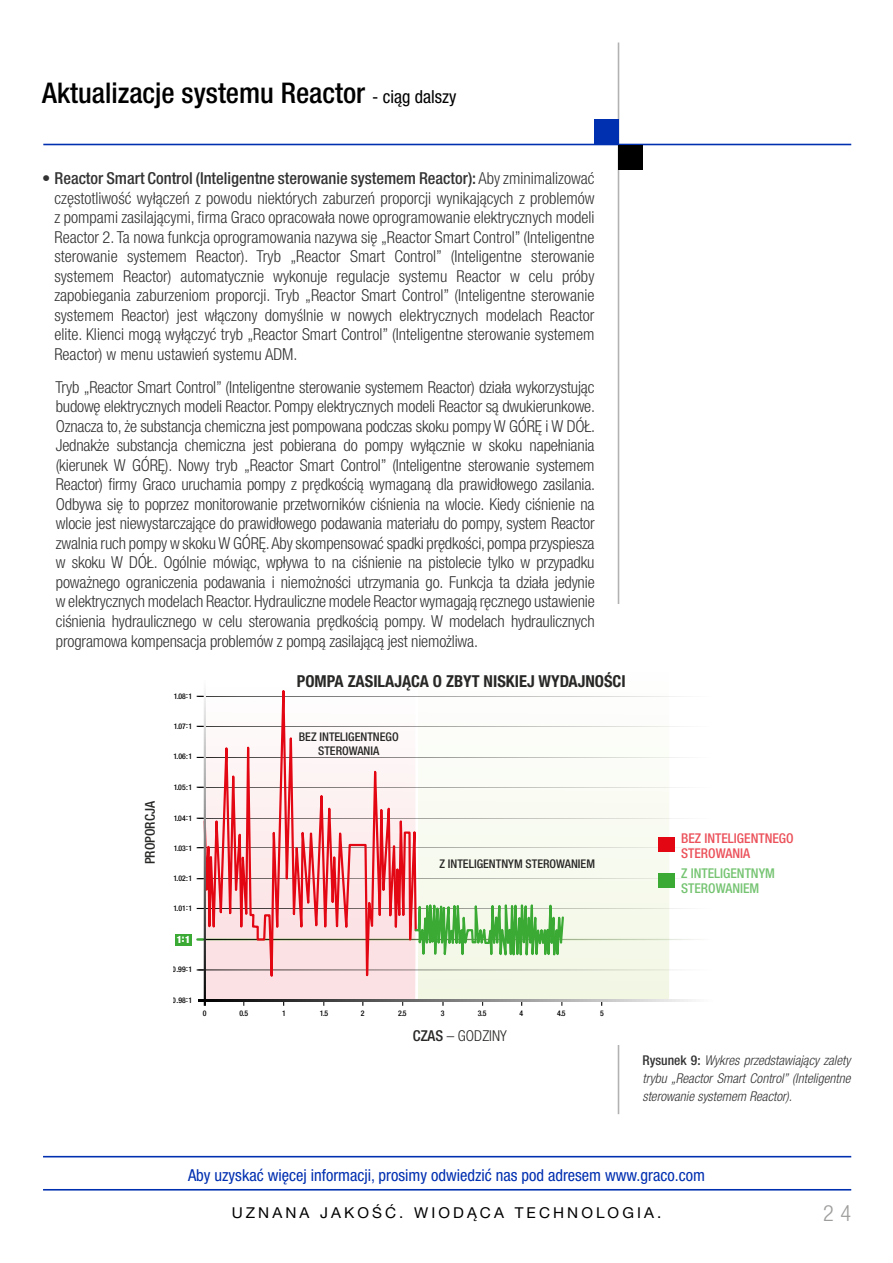
<style>
.page{position:relative;width:893px;height:1263px;background:#fff}
.page>*{position:absolute;margin:0;border:0;box-sizing:border-box;transform-origin:0 0}
.t1{font:500 condensed 28.5px "Helvetica Neue LTCE";color:#000}
.t2{font:300 condensed 22.35px "Helvetica Neue LT Std";color:#9d9d9c}
.t3{font:300 condensed 16.5px/19.5px "Helvetica Neue LTCE";letter-spacing:-.005em;color:#000;text-align:justify}
.t4{font:condensed 16.5px "Helvetica Neue LTCE";color:#002fb0}
.t5{font:700 condensed 16.5px "Helvetica Neue LTCE";color:#282827}
.t6{font:15px "Helvetica Neue LT Pro";letter-spacing:.2em;color:#000}
.t7{font:300 condensed 15px "Helvetica Neue LTCE";color:#282827}
.t8{font:italic 300 condensed 13.5px/18px "Helvetica Neue LTCE";color:#000;text-align:justify}
.t9{font:500 condensed 13.5px/15px "Helvetica Neue LTCE";color:#e30613}
.t10{font:500 condensed 13.5px/15px "Helvetica Neue LTCE";color:#3aaa35}
.t11{font:500 condensed 13.5px "Helvetica Neue LTCE";color:#282827}
.t12{font:500 condensed 12px/14.4px "Helvetica Neue LTCE";color:#282827;text-align:center}
.t13{font:900 condensed 10.05px "Helvetica Neue LT Std";color:#fff}
.t14{font:500 condensed 7.8px "Helvetica Neue LT Std";color:#000}
.s1{font-weight:400;font-size:18px}
.s2{font-weight:500}
.s3{font-weight:500;font-style:normal}
</style>
<div class="page">
<hr style="left:618px;top:43px;width:1px;height:1071px;background:#b3b2b2">
<hr style="left:43px;top:144px;width:808px;height:1px;background:#002fb0">
<div style="left:618px;top:145px;width:24px;height:25px;background:#000"></div>
<div style="left:595px;top:119px;width:24px;height:25px;background:#002fb0"></div>
<hr style="left:43px;top:1189px;width:808px;height:1px;background:#002fb0">
<hr style="left:43px;top:1156px;width:808px;height:1px;background:#002fb0">
<div style="left:610px;top:604px;width:17px;height:441px;background:#fff"></div>
<svg style="left:418px;top:696px;width:251px;height:303px"></svg>
<svg style="left:206px;top:690px;width:212px;height:316px"></svg>
<svg style="left:413px;top:796px;width:152px;height:210px"></svg>
<div style="left:658px;top:837px;width:17px;height:15px;background:#e30613"></div>
<div style="left:658px;top:873px;width:17px;height:15px;background:#3aaa35"></div>
<div style="left:175px;top:933px;width:16px;height:12px;background:#3aaa35"></div>
<svg style="left:197px;top:690px;width:9px;height:316px"></svg>
<svg style="left:198px;top:999px;width:494px;height:2px"></svg>
<h1 class="t1" style="left:42px;top:76px;width:416px">Aktualizacje systemu Reactor <span class="s1">- ciąg dalszy</span></h1>
<p class="t3" style="left:54px;top:169px;width:542px;text-indent:-12px">• <span class="s2">Reactor Smart Control (Inteligentne sterowanie systemem Reactor):</span> Aby zminimalizować częstotliwość wyłączeń z powodu niektórych zaburzeń proporcji wynikających z problemów z pompami zasilającymi, firma Graco opracowała nowe oprogramowanie elektrycznych modeli Reactor 2. Ta nowa funkcja oprogramowania nazywa się „Reactor Smart Control” (Inteligentne sterowanie systemem Reactor). Tryb „Reactor Smart Control” (Inteligentne sterowanie systemem Reactor) automatycznie wykonuje regulacje systemu Reactor w celu próby zapobiegania zaburzeniom proporcji. Tryb „Reactor Smart Control” (Inteligentne sterowanie systemem Reactor) jest włączony domyślnie w nowych elektrycznych modelach Reactor elite. Klienci mogą wyłączyć tryb „Reactor Smart Control” (Inteligentne sterowanie systemem Reactor) w menu ustawień systemu ADM.</p>
<p class="t3" style="left:56px;top:377px;width:541px">Tryb „Reactor Smart Control” (Inteligentne sterowanie systemem Reactor) działa wykorzystując budowę elektrycznych modeli Reactor. Pompy elektrycznych modeli Reactor są dwukierunkowe.<br>Oznacza to, że substancja chemiczna jest pompowana podczas skoku pompy W GÓRĘ i W DÓŁ.<br>Jednakże substancja chemiczna jest pobierana do pompy wyłącznie w skoku napełniania (kierunek W GÓRĘ). Nowy tryb „Reactor Smart Control” (Inteligentne sterowanie systemem Reactor) firmy Graco uruchamia pompy z prędkością wymaganą dla prawidłowego zasilania.<br>Odbywa się to poprzez monitorowanie przetworników ciśnienia na wlocie. Kiedy ciśnienie na wlocie jest niewystarczające do prawidłowego podawania materiału do pompy, system Reactor zwalnia ruch pompy w skokuW GÓRĘ.Aby skompensować spadki prędkości, pompa przyspiesza w skoku W DÓŁ. Ogólnie mówiąc, wpływa to na ciśnienie na pistolecie tylko w przypadku poważnego ograniczenia podawania i niemożności utrzymania go. Funkcja ta działa jedynie w elektrycznych modelach Reactor.Hydrauliczne modele Reactor wymagają ręcznego ustawienie ciśnienia hydraulicznego w celu sterowania prędkością pompy. W modelach hydraulicznych programowa kompensacja problemów z pompą zasilającą jest niemożliwa.</p>
<p class="t11" style="left:142px;top:864px;width:65px;rotate:-90deg">PROPORCJA</p>
<p class="t14" style="left:174px;top:691px;width:20px">1.08:1</p>
<p class="t14" style="left:174px;top:721px;width:20px">1.07:1</p>
<p class="t14" style="left:173px;top:752px;width:20px">1.06:1</p>
<p class="t14" style="left:174px;top:783px;width:20px">1.05:1</p>
<p class="t14" style="left:174px;top:813px;width:20px">1.04:1</p>
<p class="t14" style="left:174px;top:843px;width:20px">1.03:1</p>
<p class="t14" style="left:173px;top:874px;width:20px">1.02:1</p>
<p class="t14" style="left:173px;top:903px;width:20px">1.01:1</p>
<p class="t13" style="left:177px;top:933px;width:15px">1:1</p>
<p class="t14" style="left:173px;top:964px;width:21px">0.99:1</p>
<p class="t14" style="left:173px;top:995px;width:21px">0.98:1</p>
<p class="t14" style="left:203px;top:1008px;width:5px">0</p>
<p class="t5" style="left:297px;top:671px;width:330px">POMPA ZASILAJĄCA O ZBYT NISKIEJ WYDAJNOŚCI</p>
<p class="t12" style="left:299px;top:729px;width:101px">BEZ INTELIGENTNEGO<br>STEROWANIA</p>
<p class="t12" style="left:439px;top:856px;width:157px">Z INTELIGENTNYM STEROWANIEM</p>
<p class="t9" style="left:681px;top:830px;width:114px">BEZ INTELIGENTNEGO<br>STEROWANIA</p>
<p class="t10" style="left:681px;top:865px;width:95px">Z INTELIGENTNYM<br>STEROWANIEM</p>
<p class="t14" style="left:240px;top:1008px;width:10px">0.5</p>
<p class="t14" style="left:282px;top:1008px;width:5px">1</p>
<p class="t14" style="left:320px;top:1008px;width:10px">1.5</p>
<p class="t14" style="left:361px;top:1008px;width:5px">2</p>
<p class="t14" style="left:398px;top:1009px;width:10px">2.5</p>
<p class="t14" style="left:441px;top:1008px;width:5px">3</p>
<p class="t14" style="left:478px;top:1008px;width:10px">3.5</p>
<p class="t14" style="left:519px;top:1008px;width:5px">4</p>
<p class="t14" style="left:557px;top:1008px;width:10px">4.5</p>
<p class="t14" style="left:600px;top:1008px;width:5px">5</p>
<p class="t7" style="left:413px;top:1027px;width:95px"><span class="s2">CZAS</span> – GODZINY</p>
<p class="t8" style="left:642px;top:1051px;width:210px"><span class="s3">Rysunek 9:</span> Wykres przedstawiający zalety trybu „Reactor Smart Control” (Inteligentne sterowanie systemem Reactor).</p>
<p class="t4" style="left:188px;top:1165px;width:518px">Aby uzyskać więcej informacji, prosimy odwiedzić nas pod adresem www.graco.com</p>
<p class="t6" style="left:232px;top:1204px;width:431px">UZNANA JAKOŚĆ. WIODĄCA TECHNOLOGIA.</p>
<h2 class="t2" style="left:823px;top:1200px;width:30px">2 4</h2>
</div>
